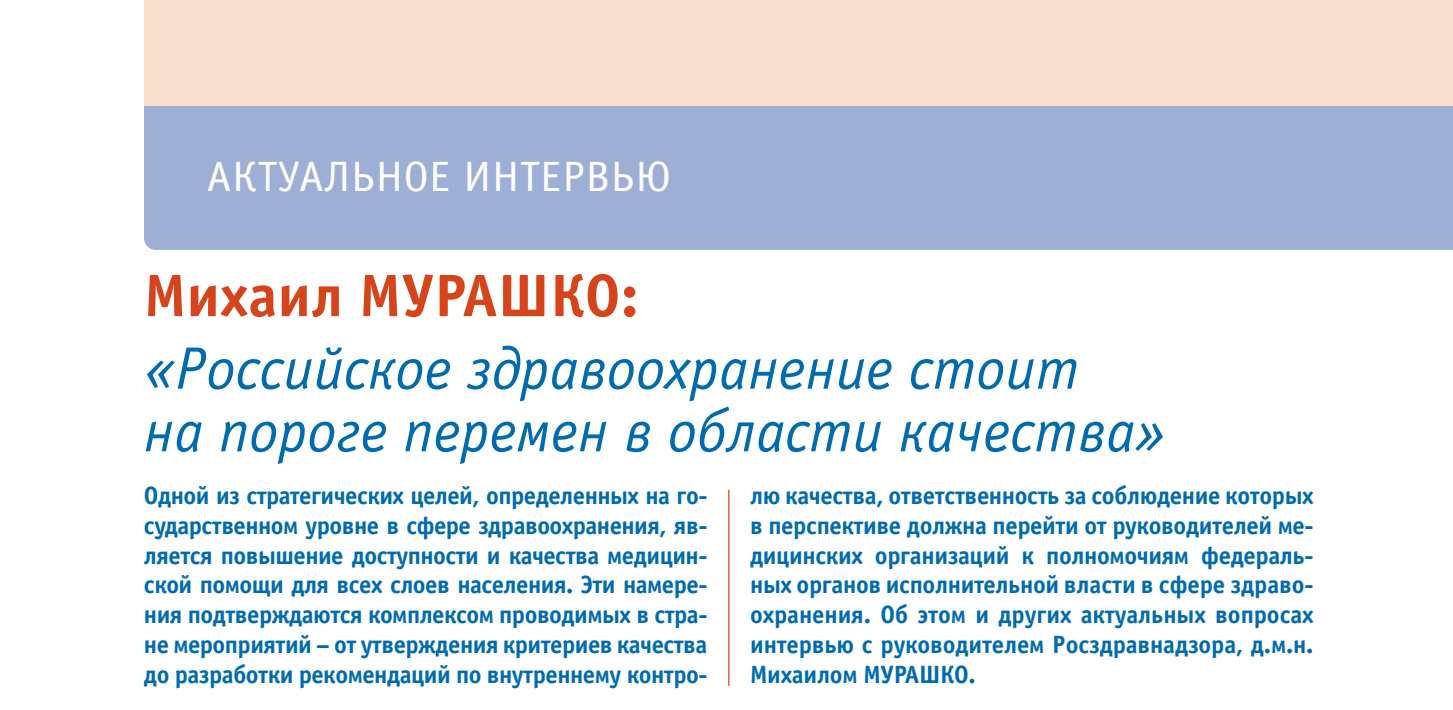
<style>
.page{position:relative;width:1453px;height:710px;background:#fff}
.page>*{position:absolute;margin:0;border:0;box-sizing:border-box;transform-origin:0 0}
.t1{font:italic 60px/62.5px "Officina Sans C";letter-spacing:.005em;color:#006baf}
.t2{font:700 60px "Officina Sans C";letter-spacing:.005em;color:#d6441b}
.t3{font:42.5px "Officina Sans C";letter-spacing:.015em;color:#fff;scale:1.05 1}
.t4{font:700 25px/29.8px "Officina Sans C";letter-spacing:-.02em;color:#006baf;text-align:justify}
</style>
<div class="page">
<div style="left:144px;top:106px;width:1308px;height:144px;background:#9eafd5"></div>
<div style="left:144px;top:0;width:1308px;height:106px;background:#fae0ce"></div>
<hr style="left:728px;top:489px;width:1px;height:196px;background:#d6441b">
<h2 class="t3" style="left:207px;top:160px;width:444px">АКТУАЛЬНОЕ ИНТЕРВЬЮ</h2>
<h1 class="t2" style="left:144px;top:274px;width:496px">Михаил МУРАШКО:</h1>
<h1 class="t1" style="left:144px;top:343px;width:1024px">«Российское здравоохранение стоит<br>на пороге перемен в области качества»</h1>
<p class="t4" style="left:144px;top:483px;width:565px">Одной из стратегических целей, определенных на го&shy;сударственном уровне в сфере здравоохранения, яв&shy;ляется повышение доступности и качества медицин&shy;ской помощи для всех слоев населения. Эти намере&shy;ния подтверждаются комплексом проводимых в стра&shy;не мероприятий – от утверждения критериев качества до разработки рекомендаций по внутреннему контро-</p>
<p class="t4" style="left:750px;top:483px;width:565px">лю качества, ответственность за соблюдение которых в перспективе должна перейти от руководителей ме&shy;дицинских организаций к полномочиям федераль&shy;ных органов исполнительной власти в сфере здраво&shy;охранения. Об этом и других актуальных вопросах интервью с руководителем Росздравнадзора, д.м.н.<br>Михаилом МУРАШКО.</p>
</div>
